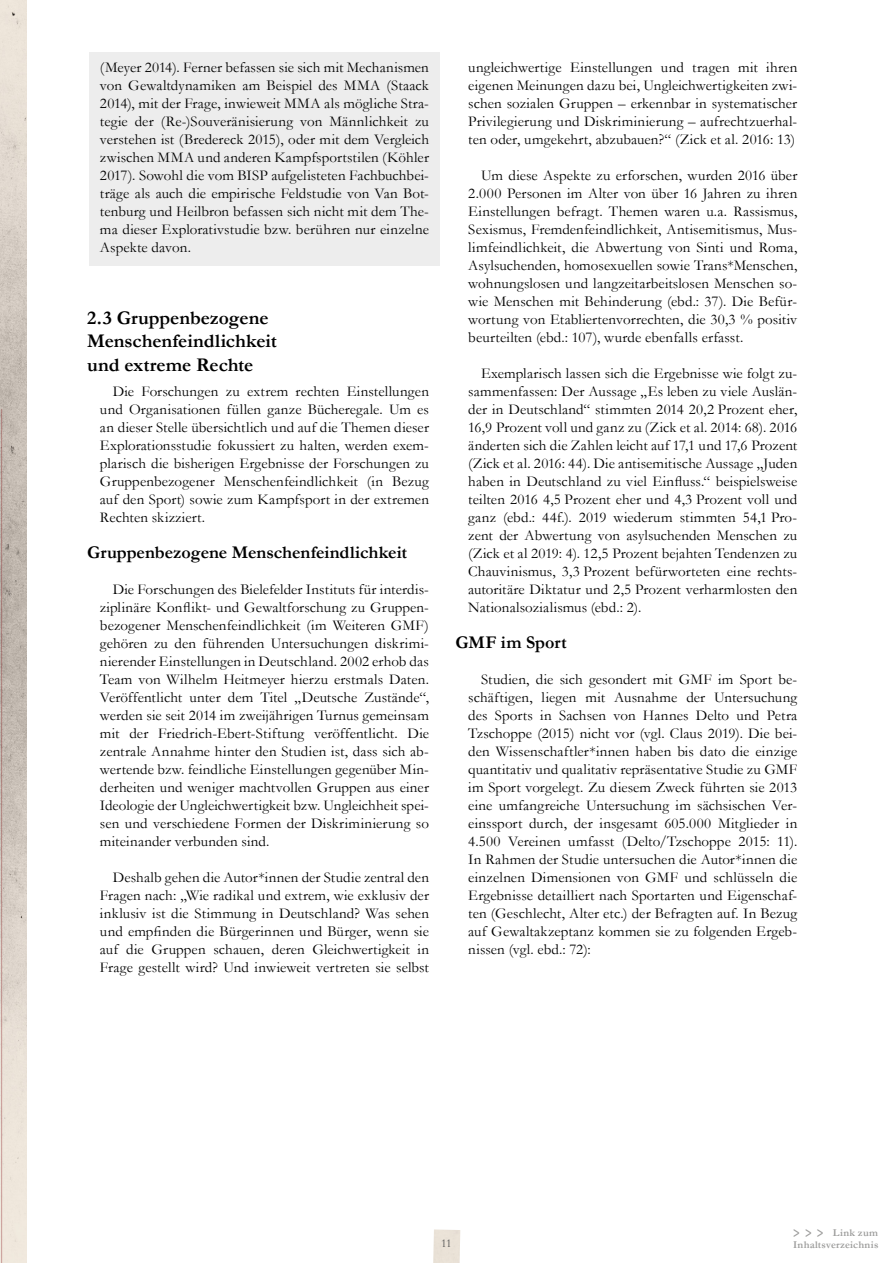
<style>
.page{position:relative;width:893px;height:1263px;background:#fff}
.page>*{position:absolute;margin:0;border:0;box-sizing:border-box;transform-origin:0 0}
.t1{font:700 19.5px/23.4px "Garamond";letter-spacing:-.005em;color:#000}
.t2{font:700 18px "Garamond";color:#000}
.t3{font:15px/18px "Garamond";letter-spacing:.01em;color:#000;text-align:justify}
.t4{font:12px "Garamond";color:#575756}
.t5{font:700 10.5px/11.7px "Garamond";letter-spacing:.025em;color:#9d9d9c}
.s1{font-size:15.45px}
</style>
<div class="page">
<img style="left:0;top:0;width:27px;height:1263px">
<img style="left:433px;top:1229px;width:27px;height:34px">
<div style="left:89px;top:52px;width:351px;height:214px;background:#ededed"></div>
<p class="t3" style="left:100px;top:58px;width:331px">(Meyer 2014). Ferner befassen sie sich mit Mechanismen von Gewaltdynamiken am Beispiel des MMA (Staack 2014), mit der Frage, inwieweit MMA als mögliche Stra&shy;tegie der (Re-)Souveränisierung von Männlichkeit zu verstehen ist (Bredereck 2015), oder mit dem Vergleich zwischen MMA und anderen Kampfsportstilen (Köhler 2017). Sowohl die vom BISP aufgelisteten Fachbuchbei&shy;träge als auch die empirische Feldstudie von Van Bot&shy;tenburg und Heilbron befassen sich nicht mit dem The&shy;ma dieser Explorativstudie bzw. berühren nur einzelne Aspekte davon.</p>
<h1 class="t1" style="left:87px;top:306px;width:191px">2.3 Gruppenbezogene<br>Menschenfeindlichkeit und extreme Rechte</h1>
<p class="t3" style="left:100px;top:382px;width:331px;text-indent:13px">Die Forschungen zu extrem rechten Einstellungen und Organisationen füllen ganze Bücheregale. Um es an dieser Stelle übersichtlich und auf die Themen dieser Explorationsstudie fokussiert zu halten, werden exem&shy;plarisch die bisherigen Ergebnisse der Forschungen zu Gruppenbezogener Menschenfeindlichkeit (in Bezug auf den Sport) sowie zum Kampfsport in der extremen Rechten skizziert.</p>
<p class="t2" style="left:87px;top:542px;width:321px">Gruppenbezogene Menschenfeindlichkeit</p>
<p class="t3" style="left:100px;top:580px;width:331px;text-indent:13px">Die Forschungen des Bielefelder Instituts für interdis&shy;ziplinäre Konflikt- und Gewaltforschung zu Gruppen&shy;bezogener Menschenfeindlichkeit (im Weiteren GMF) gehören zu den führenden Untersuchungen diskrimi&shy;nierender Einstellungen in Deutschland. 2002 erhob das Team von Wilhelm Heitmeyer hierzu erstmals Daten.<br>Veröffentlicht unter dem Titel „Deutsche Zustände“, werden sie seit 2014 im zweijährigen Turnus gemeinsam mit der Friedrich-Ebert-Stiftung veröffentlicht. Die zentrale Annahme hinter den Studien ist, dass sich ab&shy;wertende bzw. feindliche Einstellungen gegenüber Min&shy;derheiten und weniger machtvollen Gruppen aus einer Ideologie der Ungleichwertigkeit bzw. Ungleichheit spei&shy;sen und verschiedene Formen der Diskriminierung so miteinander verbunden sind.</p>
<p class="t3" style="left:100px;top:868px;width:331px;text-indent:13px">Deshalb gehen die Autor*innen der Studie zentral den Fragen nach: „Wie radikal und extrem, wie exklusiv der inklusiv ist die Stimmung in Deutschland? Was sehen und empfinden die Bürgerinnen und Bürger, wenn sie auf die Gruppen schauen, deren Gleichwertigkeit in Frage gestellt wird? Und inwieweit vertreten sie selbst</p>
<p class="t3" style="left:468px;top:58px;width:331px">ungleichwertige Einstellungen und tragen mit ihren eigenen Meinungen dazu bei, Ungleichwertigkeiten zwi&shy;schen sozialen Gruppen – erkennbar in systematischer Privilegierung und Diskriminierung – aufrechtzuerhal&shy;ten oder, umgekehrt, abzubauen?“ (Zick et al. 2016: 13)</p>
<p class="t3" style="left:468px;top:166px;width:331px;text-indent:13px">Um diese Aspekte zu erforschen, wurden 2016 über 2.000 Personen im Alter von über 16 Jahren zu ihren Einstellungen befragt. Themen waren u.a. Rassismus, Sexismus, Fremdenfeindlichkeit, Antisemitismus, Mus&shy;limfeindlichkeit, die Abwertung von Sinti und Roma, Asylsuchenden, homosexuellen sowie Trans*Menschen, wohnungslosen und langzeitarbeitslosen Menschen so&shy;wie Menschen mit Behinderung (ebd.: 37). Die Befür&shy;wortung von Etabliertenvorrechten, die 30,3 % positiv beurteilten (ebd.: 107), wurde ebenfalls erfasst.</p>
<p class="t3" style="left:468px;top:364px;width:331px;text-indent:13px">Exemplarisch lassen sich die Ergebnisse wie folgt zu&shy;sammenfassen: Der Aussage „Es leben zu viele Auslän&shy;der in Deutschland“ stimmten 2014 20,2 Prozent eher, 16,9 Prozent voll und ganz zu (Zick et al. 2014: 68). 2016 änderten sich die Zahlen leicht auf 17,1 und 17,6 Prozent (Zick et al. 2016: 44). Die antisemitische Aussage „Juden haben in Deutschland zu viel Einfluss.“ beispielsweise teilten 2016 4,5 Prozent eher und 4,3 Prozent voll und ganz (ebd.: 44f.). 2019 wiederum stimmten 54,1 Pro&shy;zent der Abwertung von asylsuchenden Menschen zu (Zick et al 2019: 4). 12,5 Prozent bejahten Tendenzen zu Chauvinismus, 3,3 Prozent befürworteten eine rechts&shy;autoritäre Diktatur und 2,5 Prozent verharmlosten den Nationalsozialismus (ebd.: 2).</p>
<p class="t2" style="left:455px;top:632px;width:113px">GMF im Sport</p>
<p class="t3" style="left:468px;top:670px;width:331px;text-indent:13px">Studien, die sich gesondert mit GMF im Sport be&shy;schäftigen, liegen mit Ausnahme der Untersuchung des Sports in Sachsen von Hannes Delto und Petra Tzschoppe (2015) nicht vor (vgl. Claus 2019). Die bei&shy;den Wissenschaftler*innen haben bis dato die einzige quantitativ und qualitativ repräsentative Studie zu GMF im Sport vorgelegt. Zu diesem Zweck führten sie 2013 eine umfangreiche Untersuchung im sächsischen Ver&shy;einssport durch, der insgesamt 605.000 Mitglieder in 4.500 Vereinen umfasst (Delto/Tzschoppe 2015: 11).<br>In Rahmen der Studie untersuchen die Autor*innen die einzelnen Dimensionen von GMF und schlüsseln die Ergebnisse detailliert nach Sportarten und Eigenschaf&shy;ten (Geschlecht, Alter etc.) der Befragten auf. In Bezug auf Gewaltakzeptanz kommen sie zu folgenden Ergeb&shy;nissen (vgl. ebd.: 72):</p>
<p class="t4" style="left:441px;top:1236px;width:12px">11</p>
<p class="t5" style="left:793px;top:1227px;width:87px"><span class="s1">&gt; &gt; &gt;</span> Link zum<br>Inhaltsverzeichnis</p>
</div>
